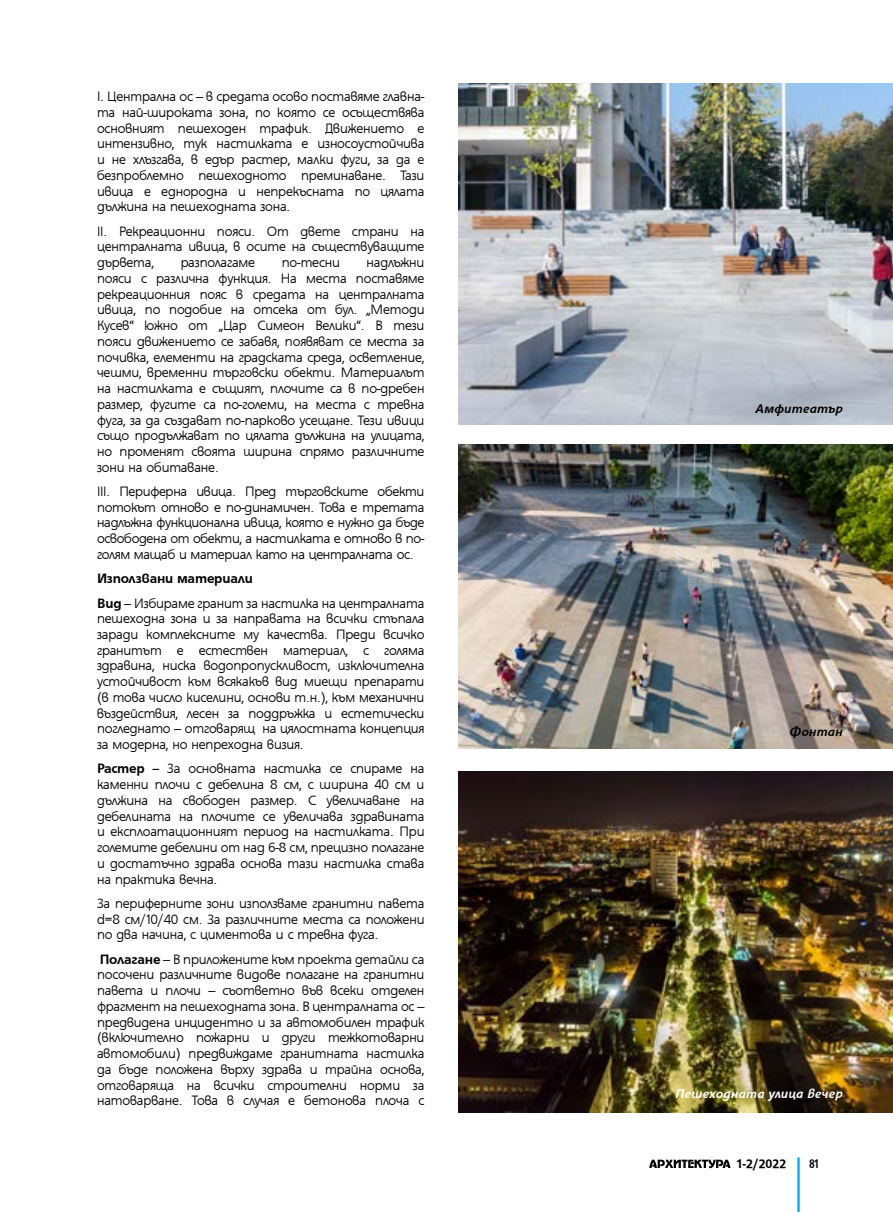
<style>
.page{position:relative;width:893px;height:1212px;background:#fff}
.page>*{position:absolute;margin:0;border:0;box-sizing:border-box;transform-origin:0 0}
.t1{font:300 14.7px/15.8px "HS Grotesk Bg";letter-spacing:-.01em;color:#000;text-align:justify}
.t2{font:italic 700 13.5px "HS Grotesk Bg";letter-spacing:.01em;color:#fff}
.t3{font:italic 700 13.5px "HS Grotesk Bg";letter-spacing:.015em;color:#000}
.t4{font:700 13.5px "HS Grotesk Bg";color:#000}
.t5{font:700 condensed 13.5px "HS Grotesk Bg";color:#000}
.s1{font-weight:700}
</style>
<div class="page">
<hr style="left:797px;top:1157px;width:3px;height:55px;background:#00a6eb">
<svg style="left:649px;top:1160px;width:81px;height:8px"></svg>
<img style="left:458px;top:83px;width:435px;height:342px">
<img style="left:458px;top:445px;width:435px;height:304px">
<img style="left:458px;top:771px;width:435px;height:342px">
<p class="t1" style="left:97px;top:89px;width:329px">I. Централна ос – в средата осово поставяме главна&shy;та най-широката зона, по която се осъществява основният пешеходен трафик. Движението е интензивно, тук настилката е износоустойчива и не хлъзгава, в едър растер, малки фуги, за да е безпроблемно пешеходното преминаване. Тази ивица е еднородна и непрекъсната по цялата дължина на пешеходната зона.</p>
<p class="t1" style="left:97px;top:223px;width:329px">II. Рекреационни пояси. От двете страни на централната ивица, в осите на съществуващите дървета,</p>
<p class="t1" style="left:97px;top:255px;width:329px;text-indent:270px">надлъжни пояси с различна функция. На места поставяме рекреационния пояс в средата на централната ивица, по подобие на отсека от бул. „Методи Кусев” южно от „Цар Симеон Велики”. В тези пояси движението се забавя, появяват се места за почивка, елементи на градската среда, осветление, чешми, временни търговски обекти. Материалът на настилката е същият, плочите са в по-дребен размер, фугите са по-големи, на места с тревна фуга, за да създават по-парково усещане. Тези ивици също продължават по цялата дължина на улицата, но променят своята ширина спрямо различните зони на обитаване.</p>
<p class="t1" style="left:97px;top:484px;width:329px">III. Периферна ивица. Пред търговските обекти потокът отново е по-динамичен. Това е третата надлъжна функционална ивица, която е нужно да бъде освободена от обекти, а настилката е отново в по&shy;голям мащаб и материал като на централната ос.</p>
<p class="t1" style="left:97px;top:567px;width:329px;line-height:24.3px"><span class="s1">Използвани материали<br>Вид</span> – Избираме гранит за настилка на централната</p>
<p class="t1" style="left:97px;top:611px;width:329px">пешеходна зона и за направата на всички стъпала заради комплексните му качества. Преди всичко гранитът е естествен материал, с голяма здравина, ниска водопропускливост, изключителна устойчивост към всякакъв вид миещи препарати (в това число киселини, основи т.н.), към механични въздействия, лесен за поддръжка и естетически погледнато – отговарящ на цялостната концепция за модерна, но непреходна визия.</p>
<p class="t1" style="left:97px;top:761px;width:329px"><span class="s1">Растер –</span> За основната настилка се спираме на каменни плочи с дебелина 8 см, с ширина 40 см и дължина на свободен размер. С увеличаване на дебелината на плочите се увеличава здравината и експлоатационният период на настилката. При големите дебелини от над 6-8 см, прецизно полагане и достатъчно здрава основа тази настилка става на практика вечна.</p>
<p class="t1" style="left:97px;top:896px;width:329px">За периферните зони използваме гранитни павета d=8 см/10/40 см. За различните места са положени по два начина, с циментова и с тревна фуга.</p>
<p class="t1" style="left:97px;top:951px;width:329px"><span class="s1">Полагане</span> – В приложените към проекта детайли са посочени различните видове полагане на гранитни павета и плочи – съответно във всеки отделен фрагмент на пешеходната зона. В централната ос – предвидена инцидентно и за автомобилен трафик (включително пожарни и други тежкотоварни автомобили) предвиждаме гранитната настилка да бъде положена върху здрава и трайна основа, отговаряща на всички строителни норми за натоварване. Това в случая е бетонова плоча с</p>
<p class="t1" style="left:181px;top:255px;width:76px">разполагаме</p>
<p class="t1" style="left:282px;top:255px;width:60px">по-тесни</p>
<p class="t3" style="left:756px;top:402px;width:89px">Амфитеатър</p>
<p class="t3" style="left:790px;top:724px;width:55px">Фонтан</p>
<p class="t2" style="left:676px;top:1087px;width:169px">Пешеходната улица вечер</p>
<p class="t4" style="left:736px;top:1157px;width:52px">1-2/2022</p>
<p class="t5" style="left:809px;top:1157px;width:11px">81</p>
</div>
